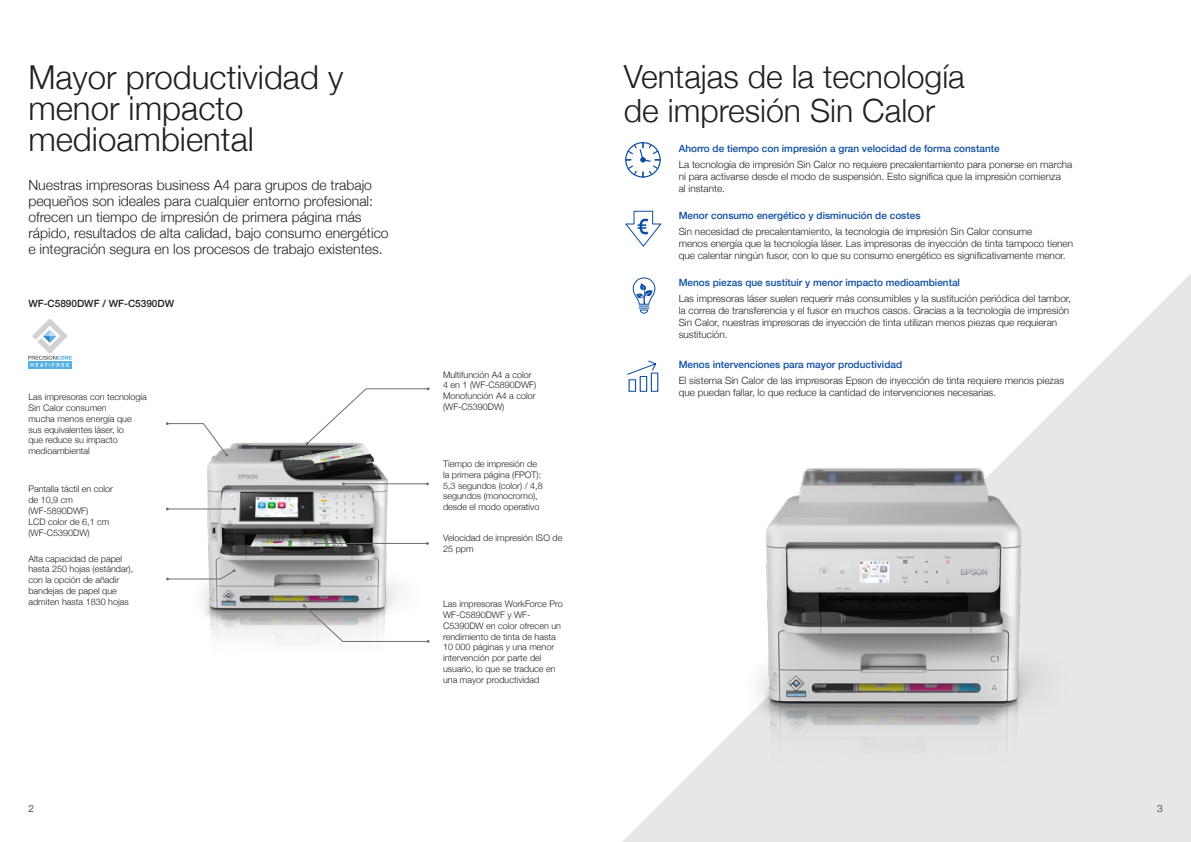
<style>
.page{position:relative;width:1191px;height:842px;background:#fff}
.page>*{position:absolute;margin:0;border:0;box-sizing:border-box;transform-origin:0 0}
.t1{font:300 33px/31px "Helvetica Neue";color:#231f20}
.t2{font:300 32px/34px "Helvetica Neue";color:#231f20}
.t3{font:300 14px/16px "Helvetica Neue";color:#231f20}
.Brochure_Body_Copy{font:300 10px/12px "Helvetica Neue";color:#231f20}
.Brochure_Small_Sub_H{font:500 10px "Helvetica Neue";color:#0d4da1}
.Brochure_Small_Sub_H-2{font:500 10px "Helvetica Neue";color:#231f20}
.t4{font:300 9px/10.8px "Helvetica Neue";color:#231f20}
</style>
<div class="page">
<svg style="left:622px;top:274px;width:569px;height:568px"></svg>
<img style="left:166px;top:443px;width:264px;height:200px">
<div style="left:28px;top:361px;width:44px;height:8px;background:#57b0e2"></div>
<svg style="left:28px;top:319px;width:44px;height:48px"></svg>
<hr style="left:167px;top:509px;width:67px;height:1px;background:#6c6d70">
<svg style="left:166px;top:569px;width:69px;height:11px"></svg>
<hr style="left:315px;top:543px;width:112px;height:1px;background:#6c6d70">
<hr style="left:343px;top:483px;width:84px;height:1px;background:#6c6d70">
<svg style="left:305px;top:387px;width:124px;height:58px"></svg>
<svg style="left:303px;top:604px;width:126px;height:39px"></svg>
<svg style="left:166px;top:422px;width:62px;height:34px"></svg>
<img style="left:683px;top:405px;width:420px;height:356px">
<svg style="left:625px;top:142px;width:35px;height:36px"></svg>
<svg style="left:625px;top:210px;width:37px;height:37px"></svg>
<svg style="left:632px;top:277px;width:24px;height:37px"></svg>
<svg style="left:627px;top:361px;width:31px;height:31px"></svg>
<p class="t1" style="left:28px;top:59px;width:317px">Mayor productividad y menor impacto medioambiental</p>
<p class="t3" style="left:28px;top:176px;width:362px">Nuestras impresoras business A4 para grupos de trabajo pequeños son ideales para cualquier entorno profesional: ofrecen un tiempo de impresión de primera página más rápido, resultados de alta calidad, bajo consumo energético e integración segura en los procesos de trabajo existentes.</p>
<p class="Brochure_Small_Sub_H-2" style="left:28px;top:295px;width:147px">WF-C5890DWF / WF-C5390DW</p>
<p class="t4" style="left:28px;top:391px;width:120px">Las impresoras con tecnología<br>Sin Calor consumen<br>mucha menos energía que sus equivalentes láser, lo<br>que reduce su impacto medioambiental</p>
<p class="t4" style="left:28px;top:483px;width:86px">Pantalla táctil en color de 10,9 cm (WF-5890DWF)<br>LCD color de 6,1 cm (WF-C5390DW)</p>
<p class="t4" style="left:28px;top:552px;width:106px">Alta capacidad de papel hasta 250 hojas (estándar), con la opción de añadir bandejas de papel que admiten hasta 1830 hojas</p>
<p class="Brochure_Body_Copy" style="left:28px;top:802px;width:7px">2</p>
<p class="t4" style="left:443px;top:368px;width:95px">Multifunción A4 a color<br>4 en 1 (WF-C5890DWF)</p>
<p class="t4" style="left:443px;top:390px;width:94px">Monofunción A4 a color (WF-C5390DW)</p>
<p class="t4" style="left:443px;top:458px;width:101px">Tiempo de impresión de la primera página (FPOT):<br>5,3 segundos (color) / 4,8 segundos (monocromo), desde el modo operativo</p>
<p class="t4" style="left:443px;top:532px;width:121px">Velocidad de impresión ISO de<br>25 ppm</p>
<p class="t4" style="left:443px;top:598px;width:121px">Las impresoras WorkForce Pro<br>WF-C5890DWF y WF-<br>C5390DW en color ofrecen un rendimiento de tinta de hasta<br>10 000 páginas y una menor intervención por parte del usuario, lo que se traduce en una mayor productividad</p>
<p class="t2" style="left:624px;top:57px;width:342px">Ventajas de la tecnología de impresión Sin Calor</p>
<p class="Brochure_Small_Sub_H" style="left:678px;top:140px;width:322px">Ahorro de tiempo con impresión a gran velocidad de forma constante</p>
<p class="Brochure_Body_Copy" style="left:678px;top:158px;width:395px">La tecnología de impresión Sin Calor no requiere precalentamiento para ponerse en marcha ni para activarse desde el modo de suspensión. Esto significa que la impresión comienza<br>al instante.</p>
<p class="Brochure_Small_Sub_H" style="left:678px;top:207px;width:243px">Menor consumo energético y disminución de costes</p>
<p class="Brochure_Body_Copy" style="left:678px;top:225px;width:396px">Sin necesidad de precalentamiento, la tecnología de impresión Sin Calor consume<br>menos energía que la tecnología láser. Las impresoras de inyección de tinta tampoco tienen que calentar ningún fusor, con lo que su consumo energético es significativamente menor.</p>
<p class="Brochure_Small_Sub_H" style="left:678px;top:274px;width:283px">Menos piezas que sustituir y menor impacto medioambiental</p>
<p class="Brochure_Body_Copy" style="left:678px;top:292px;width:394px">Las impresoras láser suelen requerir más consumibles y la sustitución periódica del tambor, la correa de transferencia y el fusor en muchos casos. Gracias a la tecnología de impresión Sin Calor, nuestras impresoras de inyección de tinta utilizan menos piezas que requieran sustitución.</p>
<p class="Brochure_Small_Sub_H" style="left:678px;top:356px;width:225px">Menos intervenciones para mayor productividad</p>
<p class="Brochure_Body_Copy" style="left:678px;top:374px;width:387px">El sistema Sin Calor de las impresoras Epson de inyección de tinta requiere menos piezas que puedan fallar, lo que reduce la cantidad de intervenciones necesarias.</p>
<p class="Brochure_Body_Copy" style="left:1157px;top:802px;width:7px">3</p>
</div>
